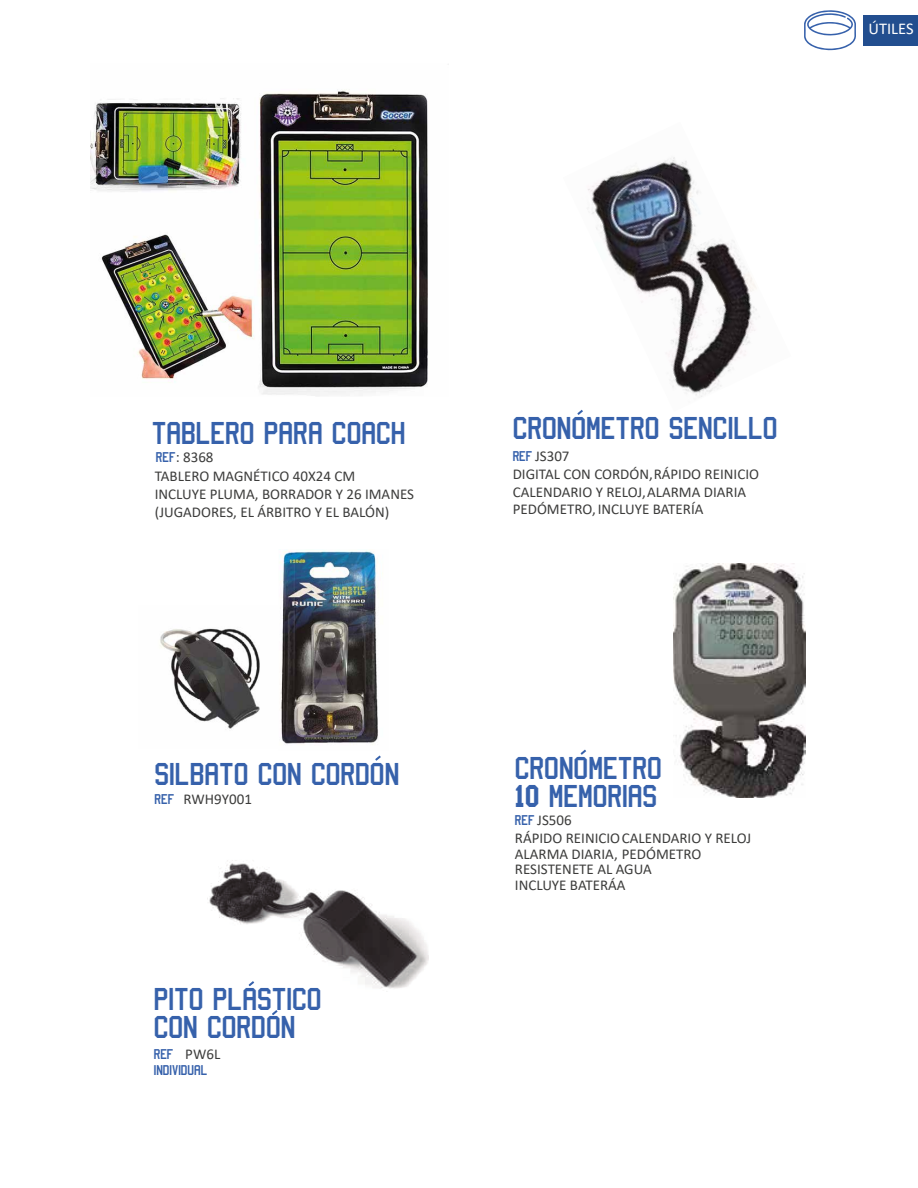
<style>
.page{position:relative;width:918px;height:1188px;background:#fff}
.page>*{position:absolute;margin:0;border:0;box-sizing:border-box;transform-origin:0 0}
.t1{font:33.45px/28.2px "Sports Jersey";color:#3661ab}
.t2{font:16.5px "Calibri";color:#fff}
.t3{font:15px/17.5px "Calibri";color:#3c3c3b}
.t4{font:15px "Sports Jersey";color:#3661ab}
.s1{font-family:"Sports Jersey";color:#3661ab}
.s2{font-family:"Calibri";color:#3c3c3b}
</style>
<div class="page">
<img style="left:581px;top:157px;width:176px;height:253px">
<img style="left:673px;top:563px;width:132px;height:234px">
<img style="left:160px;top:628px;width:100px;height:101px">
<img style="left:280px;top:551px;width:98px;height:194px">
<img style="left:207px;top:860px;width:221px;height:129px">
<svg style="left:375px;top:756px;width:6px;height:5px"></svg>
<svg style="left:272px;top:1010px;width:6px;height:5px"></svg>
<svg style="left:249px;top:981px;width:5px;height:5px"></svg>
<svg style="left:578px;top:410px;width:5px;height:5px"></svg>
<svg style="left:581px;top:750px;width:5px;height:5px"></svg>
<img style="left:91px;top:64px;width:358px;height:332px">
<div style="left:864px;top:15px;width:54px;height:30px;background:#224e8f"></div>
<svg style="left:804px;top:10px;width:52px;height:40px"></svg>
<p class="t2" style="left:869px;top:17px;width:47px">ÚTILES</p>
<h1 class="t1" style="left:152px;top:422px;width:255px">TABLERO PARA COACH</h1>
<p class="t3" style="left:156px;top:447px;width:59px"><span class="s1">REF</span>: 8368</p>
<p class="t3" style="left:155px;top:466px;width:261px;line-height:18px">TABLERO MAGNÉTICO 40X24 CM<br>INCLUYE PLUMA, BORRADOR Y 26 IMANES (JUGADORES, EL ÁRBITRO Y EL BALÓN)</p>
<h1 class="t1" style="left:155px;top:763px;width:246px">SILBATO CON CORDON</h1>
<p class="t3" style="left:155px;top:790px;width:99px"><span class="s1">REF:</span> RWH9Y001</p>
<h1 class="t1" style="left:154px;top:989px;width:169px">PITO PLASTICO<br>CON CORDON</h1>
<p class="t4" style="left:154px;top:1049px;width:68px">REF: <span class="s2">PW6L</span></p>
<p class="t4" style="left:154px;top:1066px;width:55px">INDIVIDUAL</p>
<h1 class="t1" style="left:513px;top:418px;width:266px">CRONOMETRO SENCILLO</h1>
<p class="t3" style="left:513px;top:447px;width:58px"><span class="s1">REF:</span>JS307</p>
<p class="t3" style="left:513px;top:465px;width:248px">DIGITAL CON CORDÓN,RÁPIDO REINICIO<br>CALENDARIO Y RELOJ,ALARMA DIARIA<br>PEDÓMETRO, INCLUYE BATERÍA</p>
<h1 class="t1" style="left:515px;top:757px;width:148px">CRONOMETRO<br>10 MEMORIAS</h1>
<p class="t3" style="left:515px;top:811px;width:238px"><span class="s1">REF:</span>JS506<br>RÁPIDO REINICIOCALENDARIO Y RELOJ</p>
<p class="t3" style="left:515px;top:845px;width:188px;line-height:15.9px">ALARMA DIARIA, PEDÓMETRO<br>RESISTENETE AL AGUA<br>INCLUYE BATERÁA</p>
</div>
